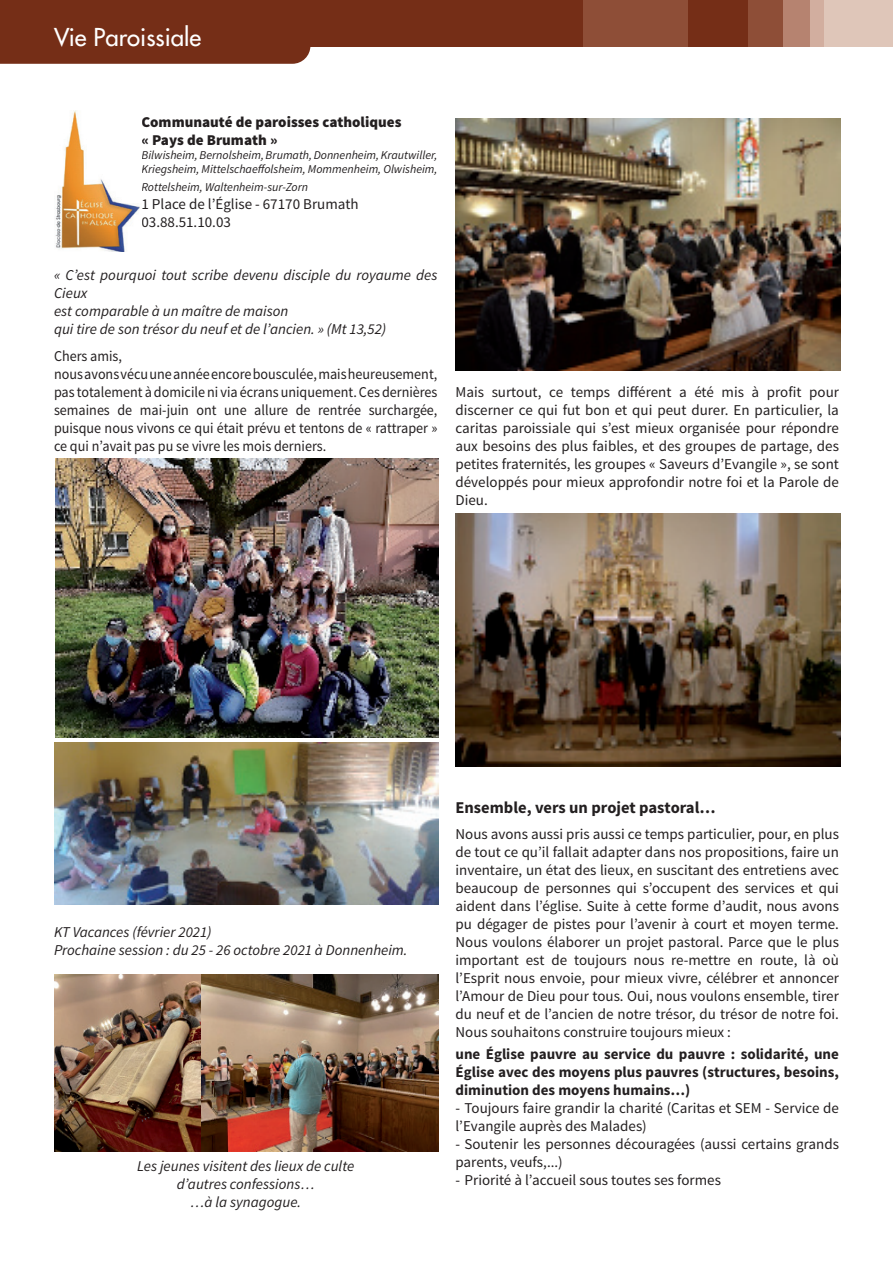
<style>
.page{position:relative;width:893px;height:1263px;background:#fff}
.page>*{position:absolute;margin:0;border:0;box-sizing:border-box;transform-origin:0 0}
.t1{font:24px "Futura";color:#fff}
.t2{font:700 16.5px "Source Sans Pro";color:#231f20}
.t3{font:15px/18px "Source Sans Pro";color:#231f20}
.t4{font:italic 15px/18px "Source Sans Pro";color:#231f20}
.t5{font:15px/18px "Source Sans Pro";color:#231f20;scale:.94 1}
.t6{font:700 15px/18px "Source Sans Pro";color:#231f20;text-align:justify}
.t7{font:900 15px/18px "Source Sans Pro";color:#231f20}
.t8{font:italic 12px/14.4px "Source Sans Pro";color:#231f20}
</style>
<div class="page">
<div style="left:321px;top:0;width:369px;height:47px;background:#8e4e37"></div>
<div style="left:0;top:0;width:583px;height:47px;background:#752e17"></div>
<div style="left:763px;top:0;width:130px;height:47px;background:#dfc6b9"></div>
<div style="left:688px;top:0;width:60px;height:47px;background:#752e17"></div>
<div style="left:748px;top:0;width:36px;height:47px;background:#8e4e37"></div>
<div style="left:784px;top:0;width:26px;height:47px;background:#b68370"></div>
<div style="left:810px;top:0;width:14px;height:47px;background:#d2ae9f"></div>
<svg style="left:0;top:47px;width:310px;height:17px;background:#78331c"></svg>
<img style="left:55px;top:459px;width:383px;height:278px">
<img style="left:54px;top:742px;width:384px;height:163px">
<img style="left:54px;top:975px;width:384px;height:176px">
<img style="left:55px;top:111px;width:85px;height:140px">
<img style="left:455px;top:514px;width:385px;height:252px">
<img style="left:455px;top:118px;width:385px;height:253px">
<h1 class="t1" style="left:54px;top:22px;width:149px">Vie Paroissiale</h1>
<p class="t7" style="left:141px;top:113px;width:261px">Communauté de paroisses catholiques « Pays de Brumath »</p>
<p class="t8" style="left:141px;top:148px;width:298px">Bilwisheim, Bernolsheim, Brumath, Donnenheim, Krautwiller,<br>Kriegsheim, Mittelschaeffolsheim, Mommenheim, Olwisheim,</p>
<p class="t8" style="left:141px;top:180px;width:168px">Rottelsheim, Waltenheim-sur-Zorn</p>
<p class="t3" style="left:141px;top:196px;width:219px">1 Place de l’Église - 67170 Brumath<br>03.88.51.10.03</p>
<p class="t4" style="left:54px;top:266px;width:385px">« C’est pourquoi tout scribe devenu disciple du royaume des Cieux<br>est comparable à un maître de maison<br>qui tire de son trésor du neuf et de l’ancien. » (Mt 13,52)</p>
<p class="t5" style="left:54px;top:347px;width:409px">Chers amis,<br>nous avons vécu une année encore bousculée, mais heureusement, pas totalement à domicile ni via écrans uniquement. Ces dernières semaines de mai-juin ont une allure de rentrée surchargée, puisque nous vivons ce qui était prévu et tentons de « rattraper » ce qui n’avait pas pu se vivre les mois derniers.</p>
<p class="t3" style="left:455px;top:383px;width:385px;text-align:justify">Mais surtout, ce temps différent a été mis à profit pour discerner ce qui fut bon et qui peut durer. En particulier, la caritas paroissiale qui s’est mieux organisée pour répondre aux besoins des plus faibles, et des groupes de partage, des petites fraternités, les groupes « Saveurs d’Evangile », se sont développés pour mieux approfondir notre foi et la Parole de Dieu.</p>
<p class="t4" style="left:54px;top:923px;width:355px">KT Vacances (février 2021)<br>Prochaine session : du 25 - 26 octobre 2021 à Donnenheim.</p>
<p class="t4" style="left:137px;top:1157px;width:219px;text-align:center">Les jeunes visitent des lieux de culte d’autres confessions…<br>…à la synagogue.</p>
<p class="t2" style="left:455px;top:796px;width:262px">Ensemble, vers un projet pastoral…</p>
<p class="t3" style="left:455px;top:825px;width:385px;text-align:justify">Nous avons aussi pris aussi ce temps particulier, pour, en plus de tout ce qu’il fallait adapter dans nos propositions, faire un inventaire, un état des lieux, en suscitant des entretiens avec beaucoup de personnes qui s’occupent des services et qui aident dans l’église. Suite à cette forme d’audit, nous avons pu dégager de pistes pour l’avenir à court et moyen terme.<br>Nous voulons élaborer un projet pastoral. Parce que le plus important est de toujours nous re-mettre en route, là où l’Esprit nous envoie, pour mieux vivre, célébrer et annoncer l’Amour de Dieu pour tous. Oui, nous voulons ensemble, tirer du neuf et de l’ancien de notre trésor, du trésor de notre foi.<br>Nous souhaitons construire toujours mieux :</p>
<p class="t6" style="left:455px;top:1046px;width:385px">une Église pauvre au service du pauvre : solidarité, une Église avec des moyens plus pauvres (structures, besoins, diminution des moyens humains…)</p>
<p class="t3" style="left:455px;top:1099px;width:385px">- Toujours faire grandir la charité (Caritas et SEM - Service de l’Evangile auprès des Malades)</p>
<p class="t3" style="left:455px;top:1135px;width:385px">- Soutenir les personnes découragées (aussi certains grands parents, veufs,...)</p>
<p class="t3" style="left:455px;top:1171px;width:267px">- Priorité à l’accueil sous toutes ses formes</p>
</div>
